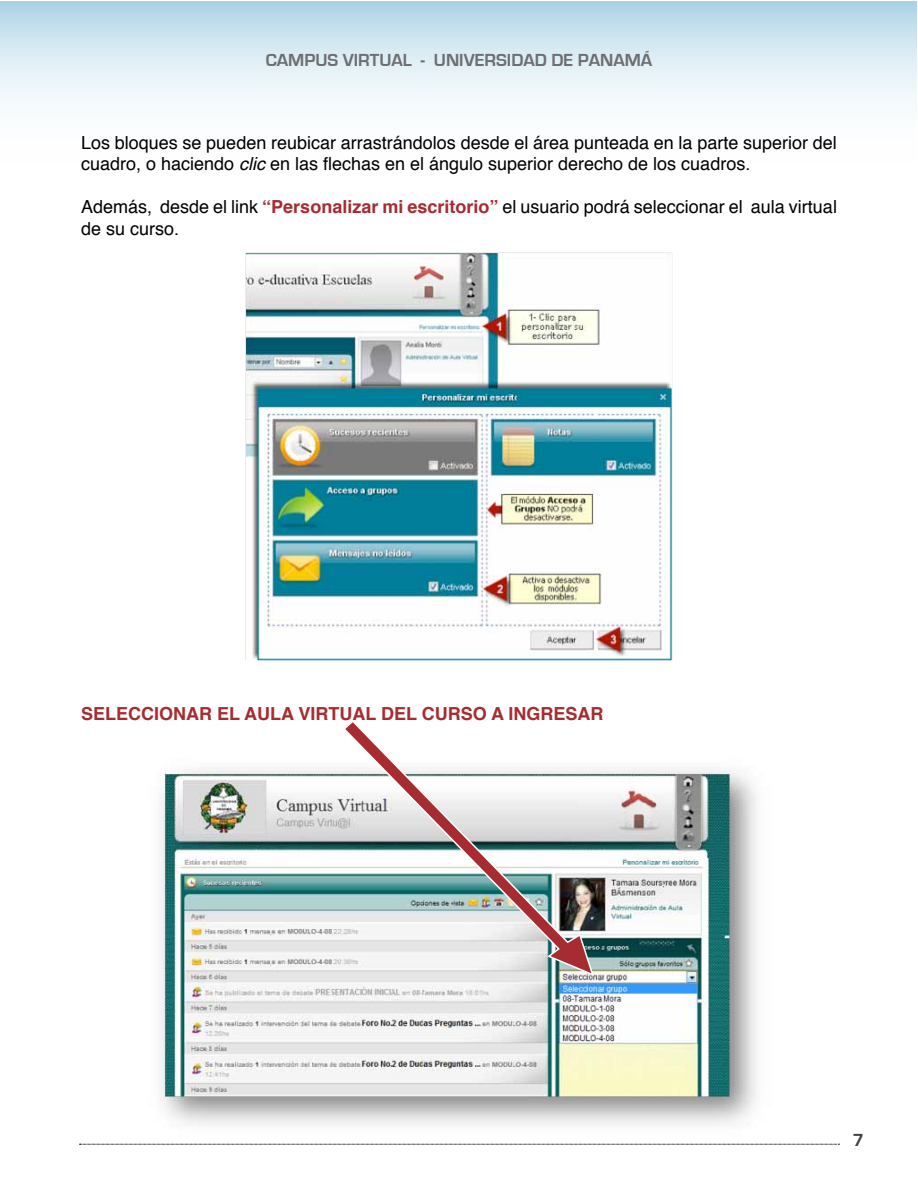
<style>
.page{position:relative;width:918px;height:1188px;background:#fff}
.page>*{position:absolute;margin:0;border:0;box-sizing:border-box;transform-origin:0 0}
.t1{font:18px/21.6px "Helvetica";color:#000}
.t2{font:700 18px "Helvetica";color:#a72c31}
.t3{font:700 18px "Eurostile";color:#6d6e71}
.t4{font:700 18px "Eurostile";color:#414042}
.s1{font-style:italic}
.s2{font-weight:700;color:#a72c31}
</style>
<div class="page">
<svg style="left:0;top:1px;width:917px;height:101px;background:#d5e8f1"></svg>
<svg style="left:80px;top:1144px;width:759px;height:1px"></svg>
<img style="left:245px;top:253px;width:428px;height:408px">
<img style="left:142px;top:769px;width:634px;height:375px">
<svg style="left:342px;top:722px;width:253px;height:255px"></svg>
<p class="t3" style="left:266px;top:50px;width:388px">CAMPUS VIRTUAL - UNIVERSIDAD DE PANAMÁ</p>
<p class="t1" style="left:81px;top:132px;width:757px">Los bloques se pueden reubicar arrastrándolos desde el área punteada en la parte superior del cuadro, o haciendo <span class="s1">clic</span> en las flechas en el ángulo superior derecho de los cuadros.</p>
<p class="t1" style="left:81px;top:197px;width:757px">Además, desde el link <span class="s2">“Personalizar mi escritorio”</span> el usuario podrá seleccionar el aula virtual de su curso.</p>
<p class="t2" style="left:81px;top:699px;width:524px">SELECCIONAR EL AULA VIRTUAL DEL CURSO A INGRESAR</p>
<p class="t4" style="left:853px;top:1130px;width:13px">7</p>
</div>
